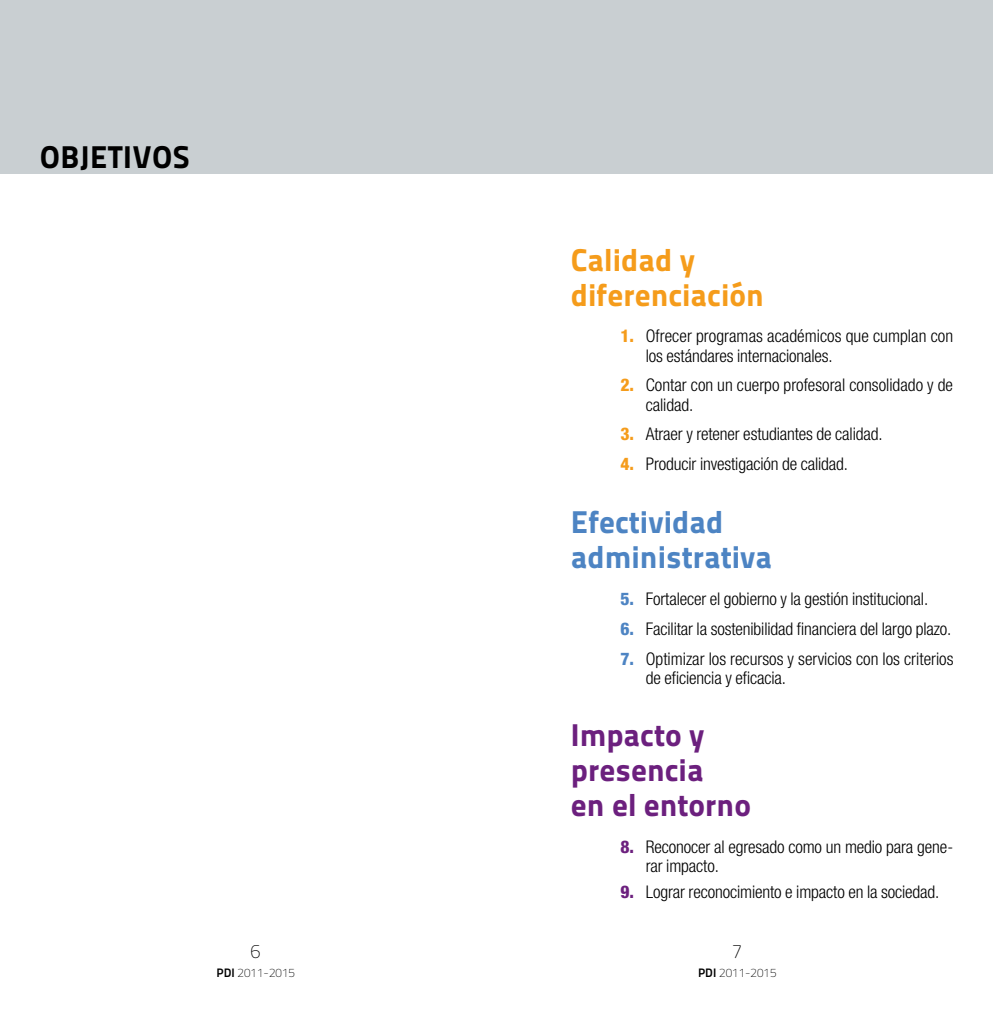
<style>
.page{position:relative;width:993px;height:1017px;background:#fff}
.page>*{position:absolute;margin:0;border:0;box-sizing:border-box;transform-origin:0 0}
.t1{font:31.5px/35px "Titillium Maps 29 L 999 wt";color:#6c207e}
.t2{font:31.5px/35px "Titillium Maps 29 L 999 wt";color:#4d84c3}
.t3{font:31.5px/35px "Titillium Maps 29 L 999 wt";color:#f59c1b}
.t4{font:31.5px "Titillium Maps 29 L 999 wt";letter-spacing:.01em;color:#000}
.t5{font:19.25px "Titillium Maps 29 L 1 wt";color:#000}
.t6{font:300 condensed 17.5px/19.2px "Helvetica Neue LT Std";letter-spacing:-.005em;color:#000}
.t7{font:800 condensed 17.5px/29.8px "Helvetica Neue LT Std";color:#f59c1b}
.t8{font:800 condensed 17.5px/29.9px "Helvetica Neue LT Std";color:#4d84c3;text-align:justify}
.t9{font:800 condensed 17.5px "Helvetica Neue LT Std";color:#6c207e}
.t10{font:12.25px "Titillium Maps 29 L 1 wt";color:#000}
.s1{font-family:"Titillium Maps 29 L 800 wt"}
</style>
<div class="page">
<div style="left:0;top:0;width:992px;height:174px;background:#c9cfd2"></div>
<p class="t4" style="left:40px;top:133px;width:151px">objetivos</p>
<p class="t5" style="left:250px;top:937px;width:12px">6</p>
<p class="t10" style="left:216px;top:964px;width:80px"><span class="s1">PDI</span> 2011-2015</p>
<p class="t3" style="left:570px;top:240px;width:194px">Calidad y diferenciación</p>
<p class="t6" style="left:645px;top:326px;width:309px">Ofrecer programas académicos que cumplan con los estándares internacionales.</p>
<p class="t6" style="left:645px;top:375px;width:308px">Contar con un cuerpo profesoral consolidado y de calidad.</p>
<p class="t6" style="left:645px;top:419px;width:238px;line-height:29.8px">Atraer y retener estudiantes de calidad.<br>Producir investigación de calidad.</p>
<p class="t7" style="left:620px;top:321px;width:15px">1.</p>
<p class="t7" style="left:620px;top:370px;width:15px">2.</p>
<p class="t7" style="left:620px;top:419px;width:15px">3.<br>4.</p>
<p class="t2" style="left:570px;top:503px;width:203px">Efectividad administrativa</p>
<p class="t8" style="left:620px;top:584px;width:15px">5.<br>6.<br>7.</p>
<p class="t6" style="left:645px;top:584px;width:309px;line-height:29.8px">Fortalecer el gobierno y la gestión institucional.<br>Facilitar la sostenibilidad financiera del largo plazo.<br>Optimizar los recursos y servicios con los criterios</p>
<p class="t6" style="left:645px;top:668px;width:142px">de eficiencia y eficacia.</p>
<p class="t1" style="left:570px;top:715px;width:181px">Impacto y presencia<br>en el entorno</p>
<p class="t9" style="left:620px;top:836px;width:15px">8.</p>
<p class="t9" style="left:620px;top:881px;width:15px">9.</p>
<p class="t6" style="left:645px;top:837px;width:309px">Reconocer al egresado como un medio para gene&shy;rar impacto.</p>
<p class="t6" style="left:645px;top:882px;width:295px">Lograr reconocimiento e impacto en la sociedad.</p>
<p class="t5" style="left:732px;top:937px;width:12px">7</p>
<p class="t10" style="left:697px;top:964px;width:80px"><span class="s1">PDI</span> 2011-2015</p>
</div>
